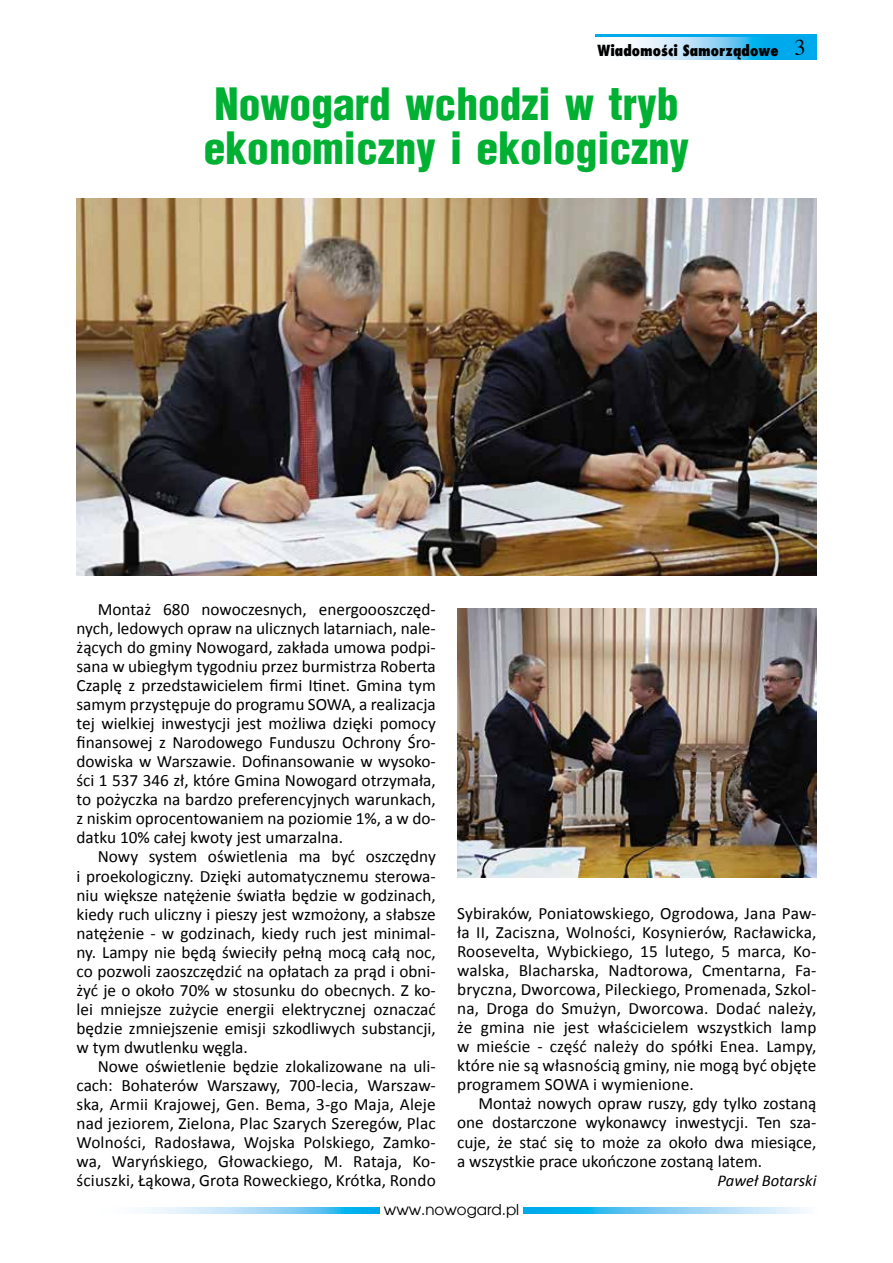
<style>
.page{position:relative;width:893px;height:1263px;background:#fff}
.page>*{position:absolute;margin:0;border:0;box-sizing:border-box;transform-origin:0 0}
.t1{font:900 43.5px/43.5px "Switzerland Cond";color:#00b033}
.t2{font:17.25px/19px "Calibri";color:#000;text-align:justify}
.t3{font:italic 16.5px "Calibri";color:#000}
.t4{font:800 15px "Fujiyama";color:#000}
.t5{font:15px "Avalon";color:#000}
.s1{font-family:"Times";font-weight:400;font-size:22.5px}
</style>
<div class="page">
<svg style="left:147px;top:1207px;width:658px;height:6px;background:#81d0f4"></svg>
<div style="left:380px;top:1203px;width:143px;height:15px;background:#fff"></div>
<div style="left:595px;top:34px;width:221px;height:26px;background:#00a8ec"></div>
<svg style="left:595px;top:37px;width:161px;height:23px;background:#bae3f8"></svg>
<img style="left:77px;top:199px;width:739px;height:376px">
<img style="left:457px;top:608px;width:359px;height:270px">
<p class="t4" style="left:598px;top:40px;width:210px">Wiadomości Samorządowe <span class="s1">3</span></p>
<h1 class="t1" style="left:204px;top:81px;width:487px">Nowogard wchodzi w tryb ekonomiczny i ekologiczny</h1>
<p class="t2" style="left:77px;top:599px;width:361px;text-indent:21px">Montaż 680 nowoczesnych, energoooszczęd&shy;nych, ledowych opraw na ulicznych latarniach, nale&shy;żących do gminy Nowogard, zakłada umowa podpi&shy;sana w ubiegłym tygodniu przez burmistrza Roberta Czaplę z przedstawicielem firmi Itinet. Gmina tym samym przystępuje do programu SOWA, a realizacja tej wielkiej inwestycji jest możliwa dzięki pomocy finansowej z Narodowego Funduszu Ochrony Śro&shy;dowiska w Warszawie. Dofinansowanie w wysoko&shy;ści 1 537 346 zł, które Gmina Nowogard otrzymała, to pożyczka na bardzo preferencyjnych warunkach, z niskim oprocentowaniem na poziomie 1%, a w do&shy;datku 10% całej kwoty jest umarzalna.</p>
<p class="t2" style="left:77px;top:846px;width:361px;text-indent:21px">Nowy system oświetlenia ma być oszczędny i proekologiczny. Dzięki automatycznemu sterowa&shy;niu większe natężenie światła będzie w godzinach, kiedy ruch uliczny i pieszy jest wzmożony, a słabsze natężenie - w godzinach, kiedy ruch jest minimal&shy;ny. Lampy nie będą świeciły pełną mocą całą noc, co pozwoli zaoszczędzić na opłatach za prąd i obni&shy;żyć je o około 70% w stosunku do obecnych. Z ko&shy;lei mniejsze zużycie energii elektrycznej oznaczać będzie zmniejszenie emisji szkodliwych substancji, w tym dwutlenku węgla.</p>
<p class="t2" style="left:77px;top:1056px;width:361px;text-indent:21px">Nowe oświetlenie będzie zlokalizowane na uli&shy;cach: Bohaterów Warszawy, 700-lecia, Warszaw&shy;ska, Armii Krajowej, Gen. Bema, 3-go Maja, Aleje nad jeziorem, Zielona, Plac Szarych Szeregów, Plac Wolności, Radosława, Wojska Polskiego, Zamko&shy;wa, Waryńskiego, Głowackiego, M. Rataja, Ko&shy;ściuszki, Łąkowa, Grota Roweckiego, Krótka, Rondo</p>
<p class="t2" style="left:457px;top:903px;width:361px">Sybiraków, Poniatowskiego, Ogrodowa, Jana Paw&shy;ła II, Zaciszna, Wolności, Kosynierów, Racławicka, Roosevelta, Wybickiego, 15 lutego, 5 marca, Ko&shy;walska, Blacharska, Nadtorowa, Cmentarna, Fa&shy;bryczna, Dworcowa, Pileckiego, Promenada, Szkol&shy;na, Droga do Smużyn, Dworcowa. Dodać należy, że gmina nie jest właścicielem wszystkich lamp w mieście - część należy do spółki Enea. Lampy, które nie są własnością gminy, nie mogą być objęte programem SOWA i wymienione.</p>
<p class="t2" style="left:457px;top:1093px;width:361px;text-indent:21px">Montaż nowych opraw ruszy, gdy tylko zostaną one dostarczone wykonawcy inwestycji. Ten sza&shy;cuje, że stać się to może za około dwa miesiące, a wszystkie prace ukończone zostaną latem.</p>
<p class="t3" style="left:718px;top:1171px;width:100px">Paweł Botarski</p>
<p class="t5" style="left:384px;top:1200px;width:137px">www.nowogard.pl</p>
</div>
